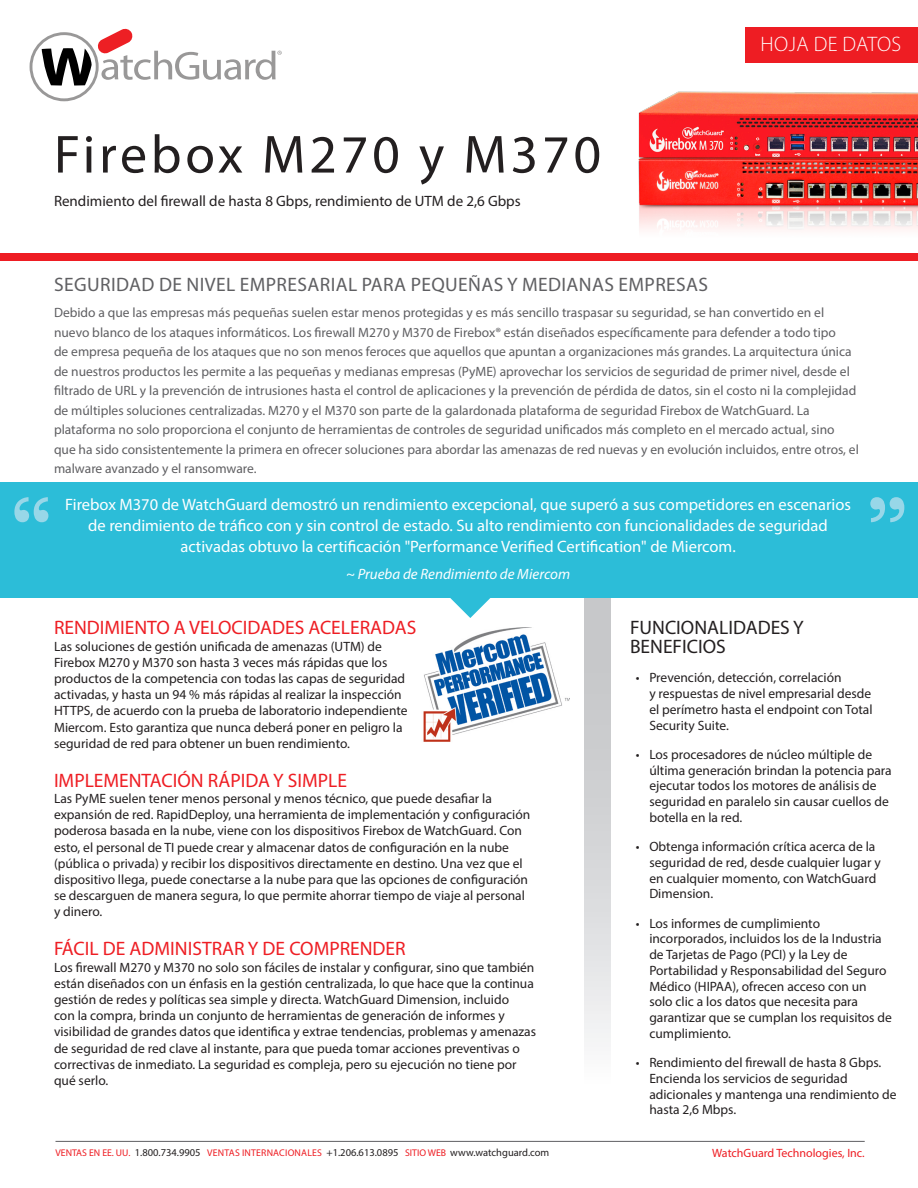
<style>
.page{position:relative;width:918px;height:1188px;background:#fff}
.page>*{position:absolute;margin:0;border:0;box-sizing:border-box;transform-origin:0 0}
._2017_ds_-_Title{font:54px "Myriad Pro";letter-spacing:.07em;color:#231f20}
._2011_ds_-_red_subhe{font:300 21px "Myriad Pro";letter-spacing:.02em;color:#fff}
._2017-_sub-head{font:19.5px "Myriad Pro";color:#ee1d23}
._2017_-_Headline{font:19.5px "Myriad Pro";letter-spacing:.02em;color:#5f5f62}
._2017_ds_-_body_copy{font:19.5px/18.8px "Myriad Pro";color:#231f20}
._2017_-_quote_text{font:16.5px/21px "Myriad Pro";color:#fff;text-align:center}
._2017_-_Title_sub-he{font:15px "Myriad Pro";color:#231f20}
._2017_-_Quote_Italic{font:italic 15px "Myriad Pro";color:#fff}
.t1{font:13.5px/15.8px "Myriad Pro";color:#231f20}
._2017-Intro{font:13.5px/19.5px "Myriad Pro";color:#5f5f62}
.t2{font:12px "Myriad Pro";color:#ee1d23}
.t3{font:10.5px "Myriad Pro";color:#231f20}
.s1{font-size:9.75px;color:#ee1d23}
</style>
<div class="page">
<div style="left:585px;top:578px;width:25px;height:592px;background:linear-gradient(to bottom,#babbbe,#fff)"></div>
<hr style="left:56px;top:1141px;width:809px;height:1px;background:#5f5f62">
<svg style="left:30px;top:29px;width:252px;height:72px"></svg>
<img style="left:423px;top:627px;width:146px;height:115px">
<div style="left:0;top:482px;width:918px;height:115px;background:#2cbdd8"></div>
<svg style="left:450px;top:597px;width:41px;height:21px"></svg>
<svg style="left:14px;top:497px;width:34px;height:25px"></svg>
<svg style="left:870px;top:497px;width:34px;height:25px"></svg>
<div style="left:0;top:253px;width:918px;height:7px;background:#ee1d23"></div>
<div style="left:745px;top:27px;width:173px;height:35px;background:#ee1d23"></div>
<img style="left:622px;top:62px;width:296px;height:199px">
<p class="_2017_ds_-_Title" style="left:54px;top:121px;width:549px">Firebox M270 y M370</p>
<p class="_2017_-_Title_sub-he" style="left:54px;top:192px;width:468px">Rendimiento del firewall de hasta 8 Gbps, rendimiento de UTM de 2,6 Gbps</p>
<p class="_2011_ds_-_red_subhe" style="left:761px;top:31px;width:142px">HOJA DE DATOS</p>
<p class="_2017_-_Headline" style="left:54px;top:272px;width:656px">SEGURIDAD DE NIVEL EMPRESARIAL PARA PEQUEÑAS Y MEDIANAS EMPRESAS</p>
<p class="_2017-Intro" style="left:54px;top:303px;width:806px">Debido a que las empresas más pequeñas suelen estar menos protegidas y es más sencillo traspasar su seguridad, se han convertido en el nuevo blanco de los ataques informáticos. Los firewall M270 y M370 de Firebox® están diseñados específicamente para defender a todo tipo<br>de empresa pequeña de los ataques que no son menos feroces que aquellos que apuntan a organizaciones más grandes. La arquitectura única de nuestros productos les permite a las pequeñas y medianas empresas (PyME) aprovechar los servicios de seguridad de primer nivel, desde el filtrado de URL y la prevención de intrusiones hasta el control de aplicaciones y la prevención de pérdida de datos, sin el costo ni la complejidad de múltiples soluciones centralizadas. M270 y el M370 son parte de la galardonada plataforma de seguridad Firebox de WatchGuard. La plataforma no solo proporciona el conjunto de herramientas de controles de seguridad unificados más completo en el mercado actual, sino que ha sido consistentemente la primera en ofrecer soluciones para abordar las amenazas de red nuevas y en evolución incluidos, entre otros, el malware avanzado y el ransomware.</p>
<p class="_2017_-_quote_text" style="left:65px;top:493px;width:787px">Firebox M370 de WatchGuard demostró un rendimiento excepcional, que superó a sus competidores en escenarios de rendimiento de tráfico con y sin control de estado. Su alto rendimiento con funcionalidades de seguridad activadas obtuvo la certificación "Performance Verified Certification" de Miercom.</p>
<p class="_2017_-_Quote_Italic" style="left:346px;top:564px;width:226px">~ Prueba de Rendimiento de Miercom</p>
<p class="_2017-_sub-head" style="left:54px;top:616px;width:364px">RENDIMIENTO A VELOCIDADES ACELERADAS</p>
<p class="t1" style="left:54px;top:638px;width:355px;line-height:16.2px">Las soluciones de gestión unificada de amenazas (UTM) de Firebox M270 y M370 son hasta 3 veces más rápidas que los productos de la competencia con todas las capas de seguridad activadas, y hasta un 94 % más rápidas al realizar la inspección HTTPS, de acuerdo con la prueba de laboratorio independiente Miercom. Esto garantiza que nunca deberá poner en peligro la seguridad de red para obtener un buen rendimiento.</p>
<p class="_2017-_sub-head" style="left:54px;top:768px;width:295px">IMPLEMENTACIÓN RÁPIDA Y SIMPLE</p>
<p class="t1" style="left:54px;top:790px;width:478px;line-height:16.2px">Las PyME suelen tener menos personal y menos técnico, que puede desafiar la expansión de red. RapidDeploy, una herramienta de implementación y configuración poderosa basada en la nube, viene con los dispositivos Firebox de WatchGuard. Con esto, el personal de TI puede crear y almacenar datos de configuración en la nube (pública o privada) y recibir los dispositivos directamente en destino. Una vez que el dispositivo llega, puede conectarse a la nube para que las opciones de configuración se descarguen de manera segura, lo que permite ahorrar tiempo de viaje al personal y dinero.</p>
<p class="_2017-_sub-head" style="left:54px;top:937px;width:353px">FÁCIL DE ADMINISTRAR Y DE COMPRENDER</p>
<p class="t1" style="left:54px;top:959px;width:484px;line-height:16.2px">Los firewall M270 y M370 no solo son fáciles de instalar y configurar, sino que también están diseñados con un énfasis en la gestión centralizada, lo que hace que la continua gestión de redes y políticas sea simple y directa. WatchGuard Dimension, incluido<br>con la compra, brinda un conjunto de herramientas de generación de informes y visibilidad de grandes datos que identifica y extrae tendencias, problemas y amenazas de seguridad de red clave al instante, para que pueda tomar acciones preventivas o correctivas de inmediato. La seguridad es compleja, pero su ejecución no tiene por qué serlo.</p>
<p class="t3" style="left:56px;top:1146px;width:495px"><span class="s1">VENTAS EN EE. UU.</span> 1.800.734.9905 <span class="s1">VENTAS INTERNACIONALES</span> +1.206.613.0895 <span class="s1">SITIO WEB</span> www.watchguard.com</p>
<p class="_2017_ds_-_body_copy" style="left:630px;top:618px;width:175px">FUNCIONALIDADES Y<br>BENEFICIOS</p>
<p class="t1" style="left:649px;top:670px;width:225px;text-indent:-14px">• Prevención, detección, correlación<br>y respuestas de nivel empresarial desde el perímetro hasta el endpoint con Total Security Suite.</p>
<p class="t1" style="left:649px;top:746px;width:244px;text-indent:-14px">• Los procesadores de núcleo múltiple de última generación brindan la potencia para ejecutar todos los motores de análisis de seguridad en paralelo sin causar cuellos de botella en la red.</p>
<p class="t1" style="left:649px;top:839px;width:233px;text-indent:-14px">• Obtenga información crítica acerca de la seguridad de red, desde cualquier lugar y en cualquier momento, con WatchGuard Dimension.</p>
<p class="t1" style="left:649px;top:915px;width:244px;text-indent:-14px">• Los informes de cumplimiento incorporados, incluidos los de la Industria de Tarjetas de Pago (PCI) y la Ley de Portabilidad y Responsabilidad del Seguro Médico (HIPAA), ofrecen acceso con un solo clic a los datos que necesita para garantizar que se cumplan los requisitos de cumplimiento.</p>
<p class="t1" style="left:649px;top:1055px;width:249px;text-indent:-14px">• Rendimiento del firewall de hasta 8 Gbps.<br>Encienda los servicios de seguridad adicionales y mantenga una rendimiento de hasta 2,6 Mbps.</p>
<p class="t2" style="left:712px;top:1146px;width:154px">WatchGuard Technologies, Inc.</p>
</div>
